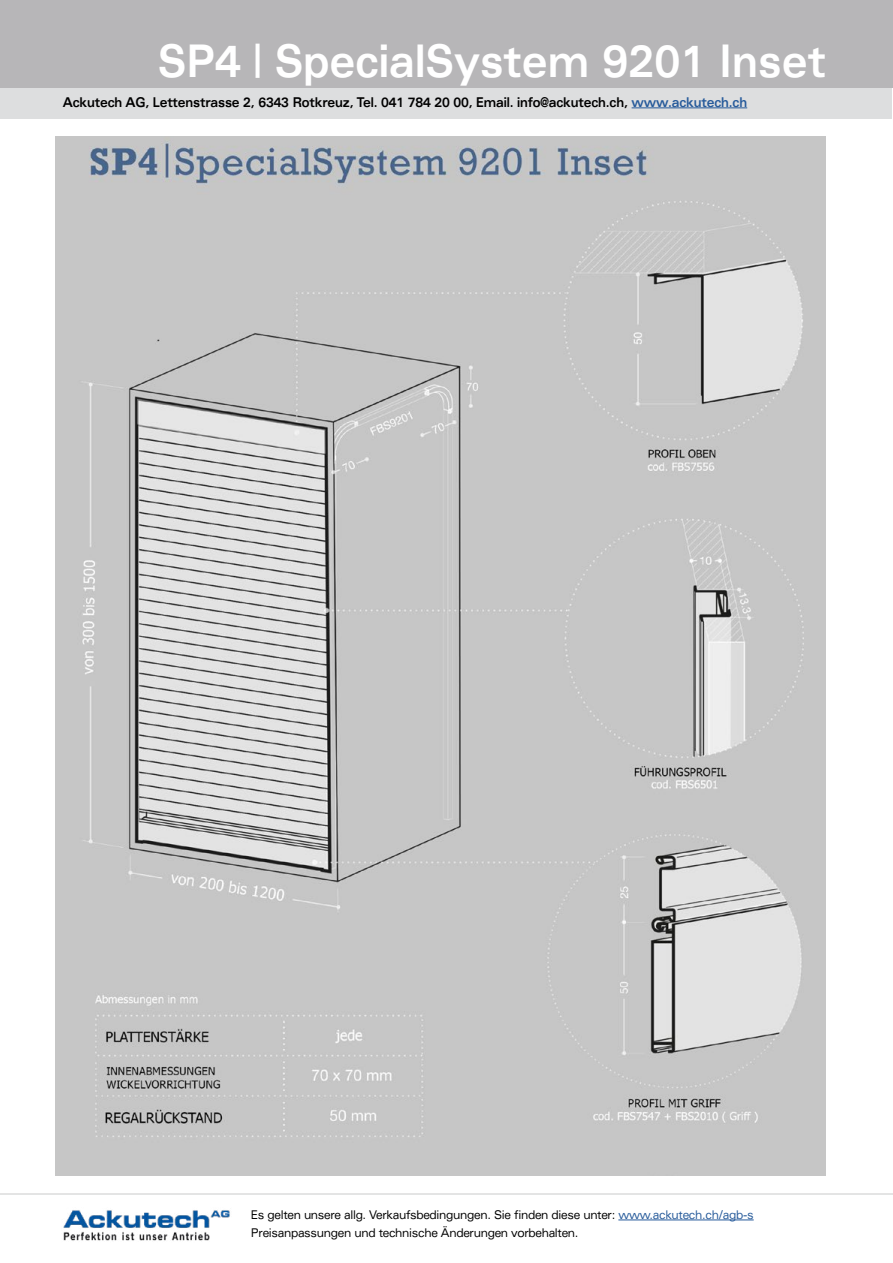
<style>
.page{position:relative;width:893px;height:1263px;background:#fff}
.page>*{position:absolute;margin:0;border:0;box-sizing:border-box;transform-origin:0 0}
.t1{font:700 expanded 45px "Univers LT Std";color:#fff;scale:.78 1}
.t2{font:700 expanded 13.5px "Univers LT Std";letter-spacing:-.015em;color:#000;scale:.78 1}
.t3{font:expanded 12px/18px "Univers LT Std";letter-spacing:-.03em;color:#000;scale:.82 1}
.s1{color:#275b9b}
</style>
<div class="page">
<hr style="left:0;top:1193px;width:893px;height:2px;background:#dbdcdc">
<img style="left:63px;top:1210px;width:167px;height:31px">
<hr style="left:618px;top:1219px;width:136px;height:1px;background:#275b9b">
<div style="left:1px;top:88px;width:891px;height:30px;background:#dddedf"></div>
<div style="left:0;top:0;width:893px;height:87px;background:#b7b6b8"></div>
<img style="left:56px;top:136px;width:770px;height:1040px">
<hr style="left:632px;top:108px;width:115px;height:1px;background:#275b9b">
<h1 class="t1" style="left:158px;top:35px;width:858px">SP4 | SpecialSystem 9201 Inset</h1>
<p class="t2" style="left:63px;top:94px;width:879px">Ackutech AG, Lettenstrasse 2, 6343 Rotkreuz, Tel. 041 784 20 00, Email. info@ackutech.ch, <span class="s1">www.ackutech.ch</span></p>
<p class="t3" style="left:251px;top:1205px;width:615px">Es gelten unsere allg. Verkaufsbedingungen. Sie finden diese unter: <span class="s1">www.ackutech.ch/agb-s<br></span>Preisanpassungen und technische Änderungen vorbehalten.</p>
</div>
